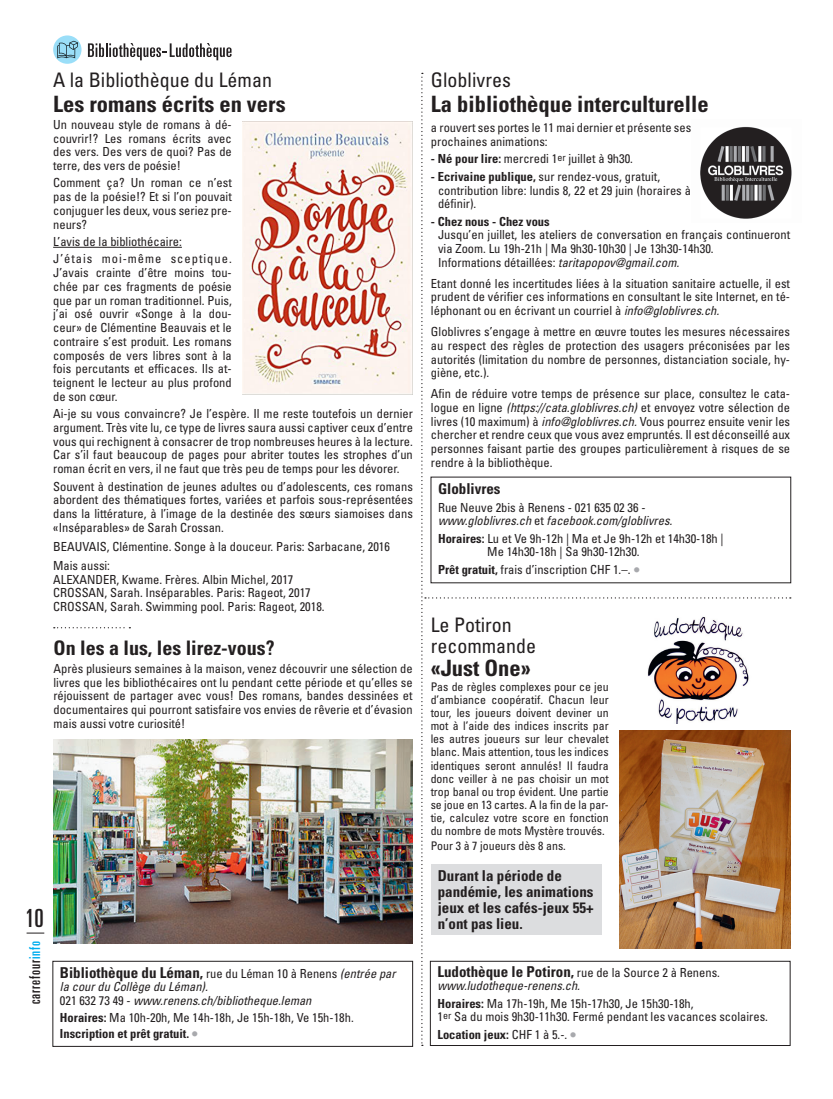
<style>
.page{position:relative;width:833px;height:1099px;background:#fff}
.page>*{position:absolute;margin:0;border:0;box-sizing:border-box;transform-origin:0 0}
.t1{font:ultra-condensed 25px "Univers LT Std";color:#231f20}
.CIR_base_Titre{font:700 condensed 22.5px "Univers LT Std";color:#231f20}
.CIR_base_Titre-2{font:condensed 20px "Univers LT Std";color:#231f20}
.CIR_base_Titre-3{font:700 condensed 20px "Univers LT Std";color:#231f20}
.CIR_Base{font:700 condensed 15px/16.2px "Univers LT Std";color:#231f20;text-align:justify}
.t2{font:ultra-condensed 15px "Univers LT Std";letter-spacing:.06em;color:#231f20}
.CIR_Base-2{font:condensed 12.5px/13.8px "Univers LT Std";color:#231f20;text-align:justify}
.CIR_Base-3{font:italic condensed 12.5px "Univers LT Std";color:#231f20}
.CIR_Base-4{font:700 condensed 12.5px "Univers LT Std";color:#231f20}
.CIR_Base-5{font:condensed 11.88px/13.1px "Univers LT Std";color:#231f20;text-align:justify}
.s1{color:#00aeef}
.s2{font-weight:400;font-size:12.5px}
.s3{font-weight:400;font-style:italic;font-size:12.5px}
.s4{font-style:normal}
.s5{font-weight:700}
.s6{font-size:14.38px;color:#a8a9ad}
.s7{font-style:italic}
.s8{font-weight:700;font-size:14.38px;color:#a8a9ad}
.s9{font-weight:700;font-size:15px}
.s10{font-weight:400}
</style>
<div class="page">
<hr style="left:53px;top:247px;width:129px;height:1px;background:#231f20">
<div style="left:53px;top:960px;width:360px;height:86px;border:1px solid #231f20"></div>
<svg style="left:54px;top:627px;width:76px;height:1px"></svg>
<svg style="left:421px;top:73px;width:370px;height:972px"></svg>
<svg style="left:53px;top:35px;width:28px;height:29px"></svg>
<svg style="left:57px;top:41px;width:21px;height:17px"></svg>
<svg style="left:88px;top:43px;width:143px;height:17px"></svg>
<img style="left:242px;top:121px;width:171px;height:273px">
<img style="left:691px;top:120px;width:101px;height:103px">
<img style="left:629px;top:611px;width:137px;height:113px">
<img style="left:619px;top:730px;width:171px;height:218px">
<img style="left:53px;top:739px;width:359px;height:204px">
<svg style="left:27px;top:932px;width:17px;height:1px"></svg>
<p class="CIR_base_Titre-2" style="left:53px;top:67px;width:220px">A la Bibliothèque du Léman</p>
<p class="CIR_base_Titre" style="left:53px;top:90px;width:234px">Les romans écrits en vers</p>
<p class="CIR_Base-2" style="left:53px;top:117px;width:180px">Un nouveau style de romans à dé&shy;couvrir!? Les romans écrits avec des vers. Des vers de quoi? Pas de terre, des vers de poésie!</p>
<p class="CIR_Base-2" style="left:53px;top:176px;width:180px">Comment ça? Un roman ce n’est pas de la poésie!? Et si l’on pouvait conjuguer les deux, vous seriez pre&shy;neurs?</p>
<p class="CIR_Base-2" style="left:53px;top:234px;width:130px">L’avis de la bibliothécaire:</p>
<p class="CIR_Base-2" style="left:53px;top:252px;width:180px">J’étais moi-même sceptique.<br>J’avais crainte d’être moins tou&shy;chée par ces fragments de poésie que par un roman traditionnel. Puis, j’ai osé ouvrir «Songe à la dou&shy;ceur» de Clémentine Beauvais et le contraire s’est produit. Les romans composés de vers libres sont à la fois percutants et efficaces. Ils at&shy;teignent le lecteur au plus profond de son cœur.</p>
<p class="CIR_Base-2" style="left:53px;top:406px;width:361px">Ai-je su vous convaincre? Je l’espère. Il me reste toutefois un dernier argument. Très vite lu, ce type de livres saura aussi captiver ceux d’entre vous qui rechignent à consacrer de trop nombreuses heures à la lecture.<br>Car s’il faut beaucoup de pages pour abriter toutes les strophes d’un roman écrit en vers, il ne faut que très peu de temps pour les dévorer.</p>
<p class="CIR_Base-2" style="left:53px;top:479px;width:361px">Souvent à destination de jeunes adultes ou d’adolescents, ces romans abordent des thématiques fortes, variées et parfois sous-représentées dans la littérature, à l’image de la destinée des sœurs siamoises dans «Inséparables» de Sarah Crossan.</p>
<p class="CIR_Base-2" style="left:53px;top:539px;width:338px">BEAUVAIS, Clémentine. Songe à la douceur. Paris: Sarbacane, 2016</p>
<p class="CIR_Base-2" style="left:53px;top:558px;width:58px">Mais aussi:</p>
<p class="CIR_Base-2" style="left:53px;top:572px;width:242px">ALEXANDER, Kwame. Frères. Albin Michel, 2017</p>
<p class="CIR_Base-2" style="left:53px;top:586px;width:259px">CROSSAN, Sarah. Inséparables. Paris: Rageot, 2017</p>
<p class="CIR_Base-2" style="left:53px;top:599px;width:273px">CROSSAN, Sarah. Swimming pool. Paris: Rageot, 2018.</p>
<p class="CIR_base_Titre-3" style="left:53px;top:635px;width:223px">On les a lus, les lirez-vous?</p>
<p class="CIR_Base-2" style="left:53px;top:661px;width:361px">Après plusieurs semaines à la maison, venez découvrir une sélection de livres que les bibliothécaires ont lu pendant cette période et qu’elles se réjouissent de partager avec vous! Des romans, bandes dessinées et documentaires qui pourront satisfaire vos envies de rêverie et d’évasion mais aussi votre curiosité!</p>
<p class="t1" style="left:25px;top:904px;width:20px">10</p>
<p class="t2" style="left:26px;top:1004px;width:65px;rotate:-90deg">carrefour<span class="s1">info</span></p>
<p class="CIR_Base" style="left:60px;top:964px;width:337px">Bibliothèque du Léman, <span class="s2">rue du Léman 10 à Renens</span> <span class="s3">(entrée par</span></p>
<p class="CIR_Base-3" style="left:60px;top:978px;width:149px">la cour du Collège du Léman).</p>
<p class="CIR_Base-3" style="left:60px;top:992px;width:253px"><span class="s4">021 632 73 49 -</span> www.renens.ch/bibliotheque.leman</p>
<p class="CIR_Base-2" style="left:60px;top:1010px;width:295px"><span class="s5">Horaires:</span> Ma 10h-20h, Me 14h-18h, Je 15h-18h, Ve 15h-18h.</p>
<p class="CIR_Base-4" style="left:60px;top:1025px;width:139px">Inscription et prêt gratuit. <span class="s6">•</span></p>
<p class="CIR_base_Titre-2" style="left:431px;top:67px;width:81px">Globlivres</p>
<p class="CIR_base_Titre" style="left:431px;top:90px;width:279px">La bibliothèque interculturelle</p>
<p class="CIR_Base-2" style="left:431px;top:121px;width:262px">a rouvert ses portes le 11 mai dernier et présente ses prochaines animations:</p>
<p class="CIR_Base-2" style="left:431px;top:152px;width:204px"><span class="s5">- Né pour lire:</span> mercredi 1<sup>er</sup> juillet à 9h30.</p>
<p class="CIR_Base-2" style="left:431px;top:169px;width:231px"><span class="s5">- Ecrivaine publique,</span> sur rendez-vous, gratuit,</p>
<p class="CIR_Base-2" style="left:438px;top:183px;width:255px">contribution libre: lundis 8, 22 et 29 juin (horaires à définir).</p>
<p class="CIR_Base-4" style="left:431px;top:213px;width:120px">- Chez nous - Chez vous</p>
<p class="CIR_Base-2" style="left:438px;top:228px;width:353px">Jusqu’en juillet, les ateliers de conversation en français continueront via Zoom. Lu 19h-21h | Ma 9h30-10h30 | Je 13h30-14h30.</p>
<p class="CIR_Base-2" style="left:438px;top:255px;width:243px">Informations détaillées: <span class="s7">taritapopov@gmail.com.</span></p>
<p class="CIR_Base-2" style="left:431px;top:276px;width:361px">Etant donné les incertitudes liées à la situation sanitaire actuelle, il est prudent de vérifier ces informations en consultant le site Internet, en té&shy;léphonant ou en écrivant un courriel à <span class="s7">info@globlivres.ch.</span></p>
<p class="CIR_Base-2" style="left:431px;top:324px;width:361px">Globlivres s’engage à mettre en œuvre toutes les mesures nécessaires au respect des règles de protection des usagers préconisées par les autorités (limitation du nombre de personnes, distanciation sociale, hy&shy;giène, etc.).</p>
<p class="CIR_Base-2" style="left:431px;top:387px;width:361px">Afin de réduire votre temps de présence sur place, consultez le cata&shy;logue en ligne <span class="s7">(https://cata.globlivres.ch)</span> et envoyez votre sélection de livres (10 maximum) à <span class="s7">info@globlivres.ch.</span> Vous pourrez ensuite venir les chercher et rendre ceux que vous avez empruntés. Il est déconseillé aux personnes faisant partie des groupes particulièrement à risques de se rendre à la bibliothèque.</p>
<p class="CIR_Base" style="left:438px;top:480px;width:64px">Globlivres</p>
<p class="CIR_Base-2" style="left:438px;top:500px;width:209px">Rue Neuve 2bis à Renens - 021 635 02 36 -</p>
<p class="CIR_Base-3" style="left:438px;top:513px;width:236px">www.globlivres.ch <span class="s4">et</span> facebook.com/globlivres.</p>
<p class="CIR_Base-2" style="left:438px;top:531px;width:287px"><span class="s5">Horaires:</span> Lu et Ve 9h-12h | Ma et Je 9h-12h et 14h30-18h |</p>
<p class="CIR_Base-2" style="left:487px;top:545px;width:154px">Me 14h30-18h | Sa 9h30-12h30.</p>
<p class="CIR_Base-2" style="left:438px;top:562px;width:203px"><span class="s5">Prêt gratuit,</span> frais d’inscription CHF 1.–. <span class="s8">•</span></p>
<p class="CIR_base_Titre-2" style="left:431px;top:612px;width:83px">Le Potiron</p>
<p class="CIR_base_Titre-2" style="left:431px;top:633px;width:107px">recommande</p>
<p class="CIR_base_Titre" style="left:431px;top:654px;width:101px">«Just One»</p>
<p class="CIR_Base-5" style="left:431px;top:679px;width:180px">Pas de règles complexes pour ce jeu d’ambiance coopératif. Chacun leur tour, les joueurs doivent deviner un mot à l’aide des indices inscrits par les autres joueurs sur leur chevalet blanc. Mais attention, tous les indices identiques seront annulés! Il faudra donc veiller à ne pas choisir un mot trop banal ou trop évident. Une partie se joue en 13 cartes. A la fin de la par&shy;tie, calculez votre score en fonction du nombre de mots Mystère trouvés.</p>
<p class="CIR_Base-5" style="left:431px;top:839px;width:137px">Pour 3 à 7 joueurs dès 8 ans.</p>
<p class="CIR_Base" style="left:438px;top:867px;width:126px">Durant la période de</p>
<p class="CIR_Base" style="left:438px;top:883px;width:157px">pandémie, les animations jeux et les cafés-jeux 55+ n’ont pas lieu.</p>
<p class="CIR_Base-2" style="left:437px;top:965px;width:284px"><span class="s9">Ludothèque le Potiron,</span> rue de la Source 2 à Renens.</p>
<p class="CIR_Base-3" style="left:437px;top:978px;width:144px">www.ludotheque-renens.ch.</p>
<p class="CIR_Base-2" style="left:437px;top:996px;width:258px"><span class="s5">Horaires:</span> Ma 17h-19h, Me 15h-17h30, Je 15h30-18h,</p>
<p class="CIR_Base-2" style="left:437px;top:1009px;width:332px">1<sup>er</sup> Sa du mois 9h30-11h30. Fermé pendant les vacances scolaires.</p>
<p class="CIR_Base-4" style="left:437px;top:1026px;width:140px">Location jeux: <span class="s10">CHF 1 à 5.-.</span> <span class="s6">•</span></p>
</div>
